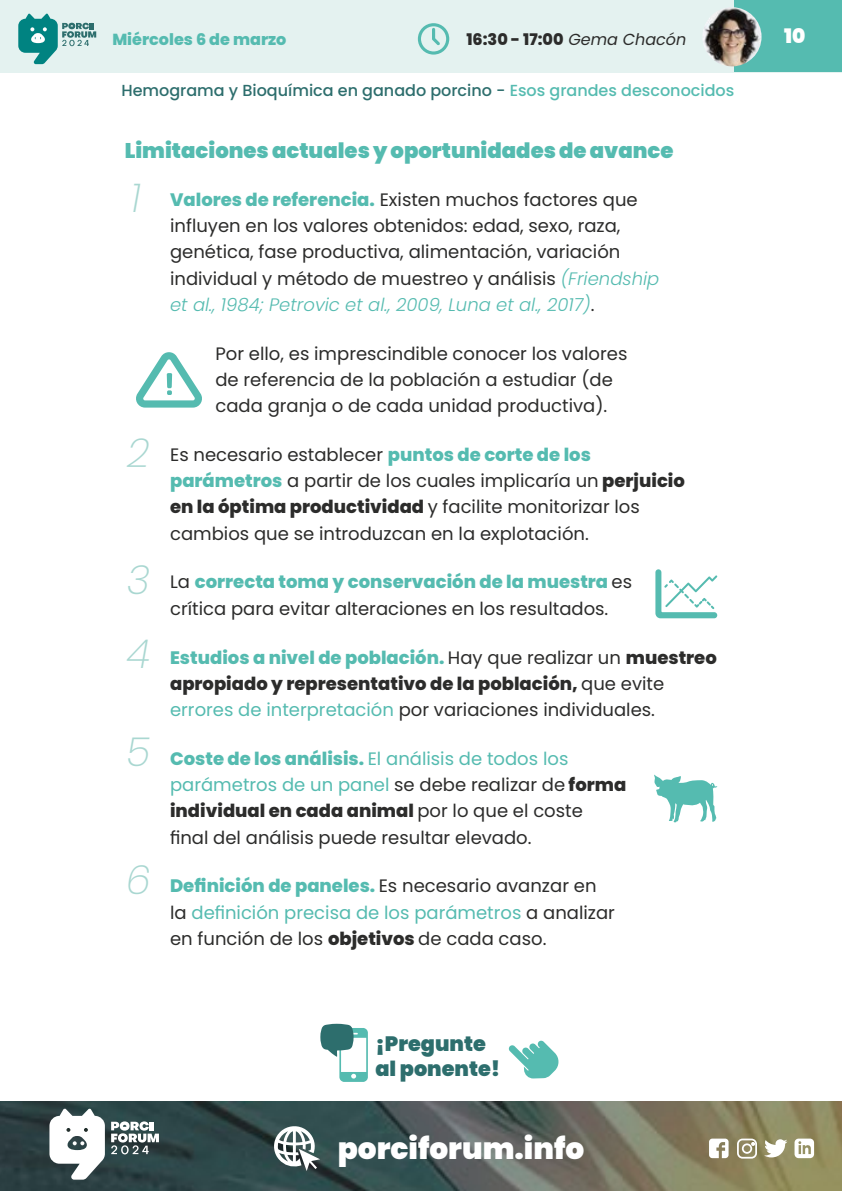
<style>
.page{position:relative;width:842px;height:1191px;background:#fff}
.page>*{position:absolute;margin:0;border:0;box-sizing:border-box;transform-origin:0 0}
._07_Subtitulo{font:italic 200 40px "Poppins";color:#a9d7d1}
.t1{font:900 29.6px "Poppins";color:#fff}
._07_Subtitulo-2{font:900 21.2px "Poppins";color:#55bbb0}
.t2{font:900 20.8px/25px "Poppins";color:#2d6e6d}
.t3{font:900 20px "Poppins";color:#fff}
._01_Texto{font:18px/26.2px "Poppins";color:#2c2c2b}
.t4{font:500 16px "Poppins";color:#2d6e6d}
.t5{font:800 16px "Poppins";color:#2c2c2b}
.t6{font:800 16px "Poppins";color:#55bbb0}
.s1{font-weight:400;font-style:italic}
.s2{color:#55bbb0}
.s3{font-weight:800;color:#55bbb0}
.s4{font-weight:300;font-style:italic;color:#55bbb0}
.s5{font-weight:800}
</style>
<div class="page">
<svg style="left:136px;top:352px;width:66px;height:55px"></svg>
<div style="left:167px;top:373px;width:5px;height:15px;background:#55bbb0;border-radius:2px"></div>
<svg style="left:655px;top:569px;width:62px;height:49px"></svg>
<svg style="left:654px;top:774px;width:64px;height:48px"></svg>
<img style="left:0;top:1101px;width:842px;height:90px">
<div style="left:0;top:0;width:842px;height:72px;background:#e4f2f0"></div>
<div style="left:734px;top:0;width:108px;height:72px;background:#55bbb0"></div>
<svg style="left:418px;top:23px;width:31px;height:32px"></svg>
<img style="left:702px;top:7px;width:59px;height:59px;border-radius:30px">
<svg style="left:18px;top:13px;width:78px;height:51px"></svg>
<svg style="left:49px;top:1108px;width:56px;height:71px"></svg>
<svg style="left:111px;top:1121px;width:48px;height:33px"></svg>
<svg style="left:709px;top:1138px;width:19px;height:20px"></svg>
<svg style="left:737px;top:1138px;width:20px;height:20px"></svg>
<svg style="left:764px;top:1139px;width:23px;height:18px"></svg>
<svg style="left:794px;top:1138px;width:20px;height:20px"></svg>
<svg style="left:274px;top:1126px;width:46px;height:45px"></svg>
<svg style="left:320px;top:1023px;width:48px;height:59px"></svg>
<svg style="left:508px;top:1040px;width:51px;height:38px"></svg>
<p class="t6" style="left:112px;top:30px;width:176px">Miércoles 6 de marzo</p>
<p class="t5" style="left:466px;top:30px;width:222px">16:30 - 17:00 <span class="s1">Gema Chacón</span></p>
<p class="t3" style="left:784px;top:24px;width:23px">10</p>
<p class="t4" style="left:121px;top:81px;width:614px">Hemograma y Bioquímica en ganado porcino - <span class="s2">Esos grandes desconocidos</span></p>
<p class="_07_Subtitulo-2" style="left:125px;top:139px;width:550px">Limitaciones actuales y oportunidades de avance</p>
<p class="_01_Texto" style="left:170px;top:186px;width:491px"><span class="s3">Valores de referencia.</span> Existen muchos factores que influyen en los valores obtenidos: edad, sexo, raza, genética, fase productiva, alimentación, variación individual y método de muestreo y análisis <span class="s4">(Friendship et al., 1984; Petrovic et al., 2009, Luna et al., 2017)</span>.</p>
<p class="_01_Texto" style="left:215px;top:340px;width:413px">Por ello, es imprescindible conocer los valores de referencia de la población a estudiar (de cada granja o de cada unidad productiva).</p>
<p class="_01_Texto" style="left:170px;top:441px;width:516px">Es necesario establecer <span class="s3">puntos de corte de los parámetros</span> a partir de los cuales implicaría un <span class="s5">perjuicio en la óptima productividad</span> y facilite monitorizar los cambios que se introduzcan en la explotación.</p>
<p class="_01_Texto" style="left:170px;top:569px;width:464px">La <span class="s3">correcta toma y conservación de la muestra</span> es crítica para evitar alteraciones en los resultados.</p>
<p class="_01_Texto" style="left:170px;top:644px;width:548px"><span class="s3">Estudios a nivel de población.</span> Hay que realizar un <span class="s5">muestreo apropiado y representativo de la población,</span> que evite <span class="s2">errores de interpretación</span> por variaciones individuales.</p>
<p class="_01_Texto" style="left:170px;top:745px;width:458px"><span class="s3">Coste de los análisis.</span> <span class="s2">El análisis de todos los parámetros de un panel</span> se debe realizar de <span class="s5">forma individual en cada animal</span> por lo que el coste<br>final del análisis puede resultar elevado.</p>
<p class="_01_Texto" style="left:170px;top:873px;width:446px"><span class="s3">Definición de paneles.</span> Es necesario avanzar en la <span class="s2">definición precisa de los parámetros</span> a analizar en función de los <span class="s5">objetivos</span> de cada caso.</p>
<p class="_07_Subtitulo" style="left:130px;top:175px;width:12px">1</p>
<p class="_07_Subtitulo" style="left:127px;top:429px;width:24px">2</p>
<p class="_07_Subtitulo" style="left:127px;top:556px;width:25px">3</p>
<p class="_07_Subtitulo" style="left:126px;top:630px;width:25px">4</p>
<p class="_07_Subtitulo" style="left:126px;top:728px;width:26px">5</p>
<p class="_07_Subtitulo" style="left:126px;top:857px;width:26px">6</p>
<p class="t2" style="left:375px;top:1031px;width:126px">¡Pregunte al ponente!</p>
<h2 class="t1" style="left:338px;top:1131px;width:248px">porciforum.info</h2>
</div>
